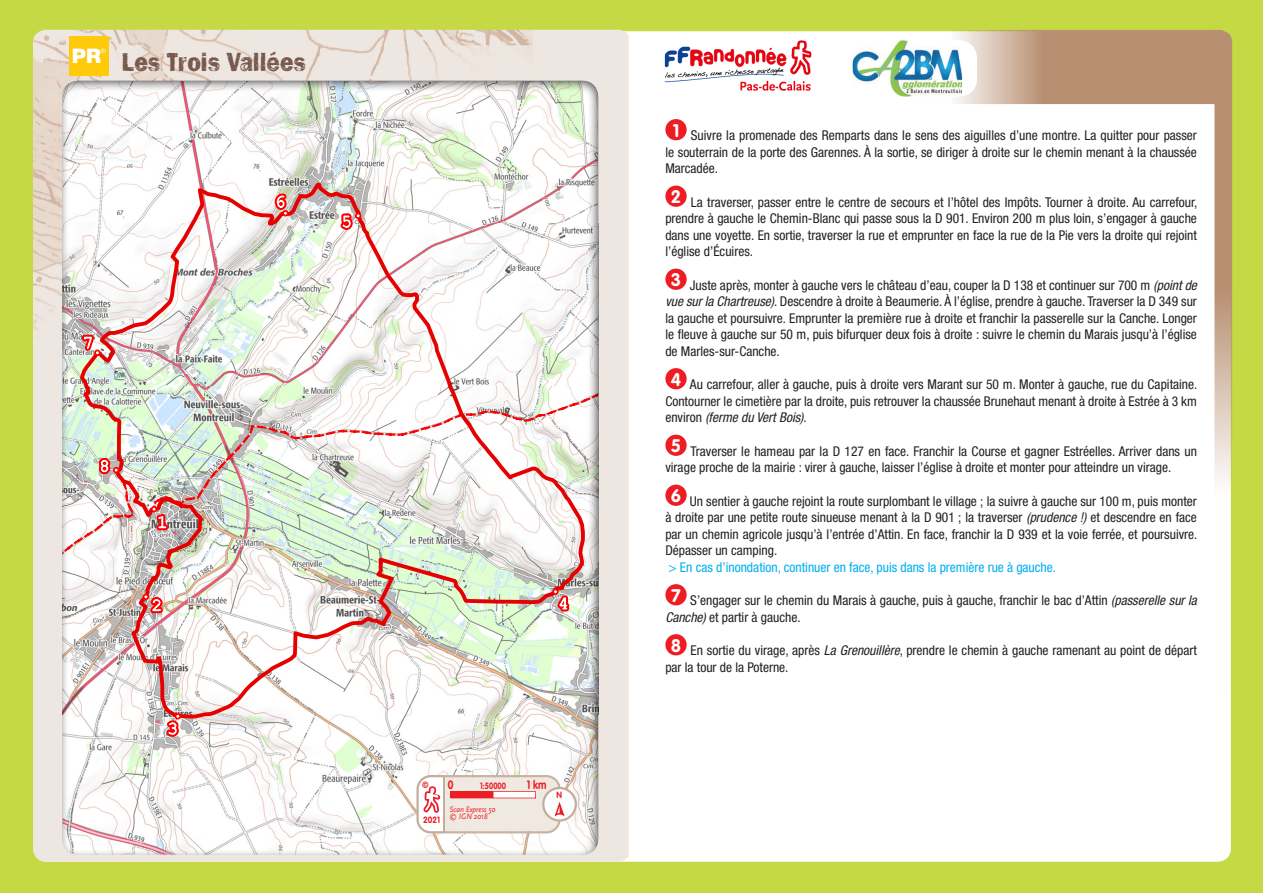
<style>
.page{position:relative;width:1263px;height:893px;background:#fff}
.page>*{position:absolute;margin:0;border:0;box-sizing:border-box;transform-origin:0 0}
.t1{font:27px "Frankie OTF";color:#78594e;scale:.83 1}
.t2{font:900 20.1px "Helvetica Neue LT Std";color:#fff}
.t3{font:condensed 13.5px/16.5px "Helvetica Neue LT Std";color:#231f20;text-align:justify}
.t4{font:condensed 13.5px "Helvetica Neue LT Std";color:#00aeef}
.t5{font:700 12px "VAG Rounded Std";color:#ee1d23;scale:.82 1}
.t6{font:700 9px "VAG Rounded Std";color:#ee1d23;scale:.82 1}
.t7{font:700 9px "VAG Rounded Std";color:#ee1d23;scale:.9 1}
.t8{font:italic 8.25px/6.9px "Scala Sans";color:#ee1d23;scale:.9 1}
.t9{font:6.15px "Helvetica Neue LT Std";color:#fff}
.s1{font-style:italic}
</style>
<div class="page">
<div style="left:0;top:0;width:631px;height:893px;background:#c4d944"></div>
<div style="left:631px;top:0;width:632px;height:893px;background:#c4d944"></div>
<div style="left:632px;top:31px;width:599px;height:831px;background:#fff"></div>
<svg style="left:951px;top:30px;width:281px;height:667px;background:#f6f1ed"></svg>
<img style="left:33px;top:30px;width:596px;height:832px">
<div style="left:665px;top:119px;width:22px;height:21px;background:#ee1d23;border-radius:50%"></div>
<div style="left:665px;top:186px;width:22px;height:21px;background:#ee1d23;border-radius:50%"></div>
<div style="left:665px;top:269px;width:22px;height:21px;background:#ee1d23;border-radius:50%"></div>
<div style="left:665px;top:368px;width:22px;height:21px;background:#ee1d23;border-radius:50%"></div>
<div style="left:665px;top:435px;width:22px;height:21px;background:#ee1d23;border-radius:50%"></div>
<div style="left:665px;top:485px;width:22px;height:21px;background:#ee1d23;border-radius:50%"></div>
<div style="left:665px;top:584px;width:22px;height:21px;background:#ee1d23;border-radius:50%"></div>
<div style="left:665px;top:634px;width:22px;height:21px;background:#ee1d23;border-radius:50%"></div>
<div style="left:69px;top:36px;width:39px;height:39px;background:#feca0a"></div>
<div style="left:62px;top:80px;width:537px;height:775px;background:#231f20;opacity:.75"></div>
<svg style="left:416px;top:775px;width:161px;height:58px;background:#eedad5"></svg>
<svg style="left:653px;top:40px;width:170px;height:57px"></svg>
<img style="left:665px;top:40px;width:146px;height:57px">
<div style="left:838px;top:40px;width:139px;height:57px;background:#fff;border-radius:18px"></div>
<img style="left:853px;top:40px;width:109px;height:57px">
<h2 class="t2" style="left:72px;top:44px;width:31px">PR</h2>
<p class="t9" style="left:101px;top:47px;width:6px">®</p>
<h1 class="t1" style="left:122px;top:46px;width:222px">Les Trois Vallées</h1>
<p class="t7" style="left:422px;top:779px;width:9px">©</p>
<p class="t5" style="left:448px;top:777px;width:8px">0</p>
<p class="t6" style="left:480px;top:780px;width:33px">1:50000</p>
<p class="t5" style="left:527px;top:777px;width:25px">1 km</p>
<p class="t7" style="left:423px;top:815px;width:20px">2021</p>
<p class="t8" style="left:450px;top:806px;width:53px">Scan Express 50 © IGN 2018</p>
<p class="t7" style="left:557px;top:790px;width:8px">N</p>
<p class="t3" style="left:665px;top:127px;width:533px;text-indent:7px"><sup>1</sup> Suivre la promenade des Remparts dans le sens des aiguilles d’une montre. La quitter pour passer le souterrain de la porte des Garennes. À la sortie, se diriger à droite sur le chemin menant à la chaussée Marcadée.</p>
<p class="t3" style="left:665px;top:194px;width:534px;text-indent:5px"><sup>2</sup> La traverser, passer entre le centre de secours et l’hôtel des Impôts. Tourner à droite. Au carrefour, prendre à gauche le Chemin-Blanc qui passe sous la D 901. Environ 200 m plus loin, s’engager à gauche dans une voyette. En sortie, traverser la rue et emprunter en face la rue de la Pie vers la droite qui rejoint l’église d’Écuires.</p>
<p class="t3" style="left:665px;top:277px;width:533px;text-indent:5px"><sup>3</sup> Juste après, monter à gauche vers le château d’eau, couper la D 138 et continuer sur 700 m <span class="s1">(point de vue sur la Chartreuse)</span>. Descendre à droite à Beaumerie. À l’église, prendre à gauche. Traverser la D 349 sur la gauche et poursuivre. Emprunter la première rue à droite et franchir la passerelle sur la Canche. Longer le fleuve à gauche sur 50 m, puis bifurquer deux fois à droite : suivre le chemin du Marais jusqu’à l’église de Marles-sur-Canche.</p>
<p class="t3" style="left:665px;top:376px;width:533px;text-indent:5px"><sup>4</sup> Au carrefour, aller à gauche, puis à droite vers Marant sur 50 m. Monter à gauche, rue du Capitaine.<br>Contourner le cimetière par la droite, puis retrouver la chaussée Brunehaut menant à droite à Estrée à 3 km environ <span class="s1">(ferme du Vert Bois)</span>.</p>
<p class="t3" style="left:665px;top:443px;width:533px;text-indent:5px"><sup>5</sup> Traverser le hameau par la D 127 en face. Franchir la Course et gagner Estréelles. Arriver dans un virage proche de la mairie : virer à gauche, laisser l’église à droite et monter pour atteindre un virage.</p>
<p class="t3" style="left:665px;top:493px;width:534px;text-indent:5px"><sup>6</sup> Un sentier à gauche rejoint la route surplombant le village ; la suivre à gauche sur 100 m, puis monter à droite par une petite route sinueuse menant à la D 901 ; la traverser <span class="s1">(prudence !)</span> et descendre en face par un chemin agricole jusqu’à l’entrée d’Attin. En face, franchir la D 939 et la voie ferrée, et poursuivre.<br>Dépasser un camping.</p>
<p class="t4" style="left:669px;top:559px;width:389px">&gt; En cas d’inondation, continuer en face, puis dans la première rue à gauche.</p>
<p class="t3" style="left:665px;top:592px;width:533px;text-indent:6px"><sup>7</sup> S’engager sur le chemin du Marais à gauche, puis à gauche, franchir le bac d’Attin <span class="s1">(passerelle sur la<br>Canche)</span> et partir à gauche.</p>
<p class="t3" style="left:665px;top:642px;width:533px;text-indent:5px"><sup>8</sup> En sortie du virage, après <span class="s1">La Grenouillère</span>, prendre le chemin à gauche ramenant au point de départ par la tour de la Poterne.</p>
</div>
